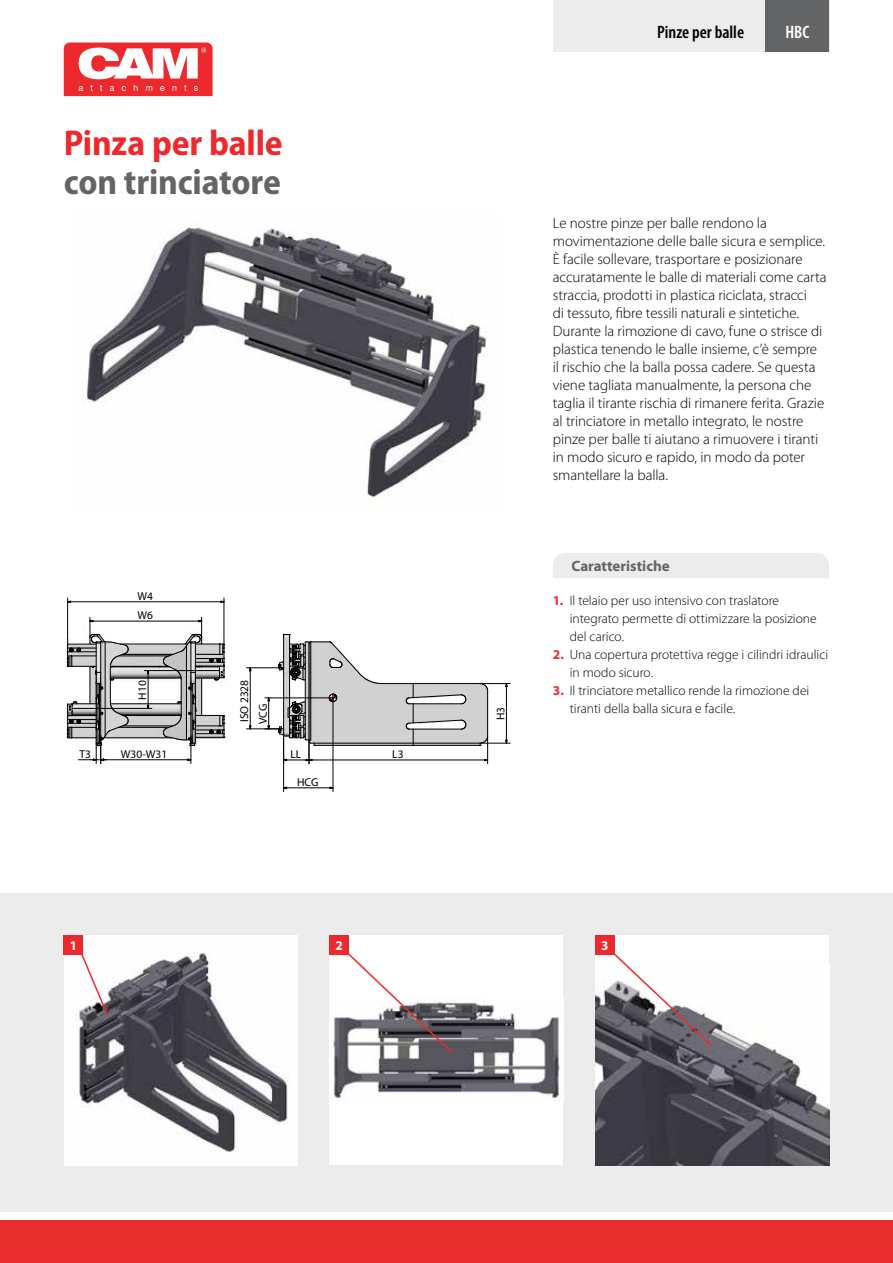
<style>
.page{position:relative;width:893px;height:1263px;background:#fff}
.page>*{position:absolute;margin:0;border:0;box-sizing:border-box;transform-origin:0 0}
.t1{font:700 semi-condensed 36px "Myriad Pro";letter-spacing:-.005em;color:#636466}
.t2{font:700 semi-condensed 36px "Myriad Pro";letter-spacing:-.005em;color:#ee292d}
.t3{font:600 condensed 18px "Myriad Pro";color:#000}
.t4{font:600 condensed 18px "Myriad Pro";color:#fff}
.t5{font:300 15px/18px "Myriad Pro";letter-spacing:-.005em;color:#000}
.t6{font:700 15px "Myriad Pro";color:#636466}
.t7{font:300 13.5px/18px "Myriad Pro";color:#000}
.t8{font:700 13.2px "Myriad Pro";color:#fff}
.t9{font:11.4px/19.2px "Myriad Pro";color:#000}
.s1{font-weight:700;color:#ee292d}
</style>
<div class="page">
<div style="left:0;top:893px;width:893px;height:319px;background:#ececed"></div>
<img style="left:64px;top:935px;width:233px;height:230px">
<div style="left:330px;top:935px;width:233px;height:230px;background:#fff"></div>
<img style="left:333px;top:1002px;width:230px;height:99px">
<div style="left:595px;top:935px;width:234px;height:230px;background:#fff"></div>
<img style="left:595px;top:987px;width:234px;height:178px">
<hr style="left:71px;top:601px;width:150px;height:1px;background:#000">
<hr style="left:67px;top:598px;width:1px;height:48px;background:#000">
<hr style="left:224px;top:598px;width:1px;height:48px;background:#000">
<hr style="left:506px;top:686px;width:1px;height:54px;background:#000">
<hr style="left:480px;top:683px;width:30px;height:1px;background:#000">
<hr style="left:480px;top:743px;width:30px;height:1px;background:#000">
<hr style="left:287px;top:787px;width:43px;height:1px;background:#000">
<hr style="left:283px;top:733px;width:1px;height:58px;background:#000">
<hr style="left:333px;top:701px;width:1px;height:90px;background:#000">
<svg style="left:265px;top:634px;width:226px;height:130px"></svg>
<hr style="left:265px;top:698px;width:65px;height:1px;background:#000">
<hr style="left:250px;top:671px;width:1px;height:55px;background:#000">
<hr style="left:246px;top:729px;width:36px;height:1px;background:#000">
<hr style="left:246px;top:667px;width:36px;height:1px;background:#000">
<svg style="left:64px;top:617px;width:162px;height:146px"></svg>
<hr style="left:148px;top:673px;width:1px;height:32px;background:#000">
<hr style="left:72px;top:708px;width:80px;height:1px;background:#000">
<hr style="left:144px;top:670px;width:76px;height:1px;background:#000">
<img style="left:87px;top:225px;width:400px;height:272px">
<div style="left:553px;top:0;width:276px;height:51px;background:#ececed"></div>
<div style="left:765px;top:0;width:64px;height:51px;background:#636466"></div>
<div style="left:553px;top:553px;width:276px;height:25px;background:#ececed"></div>
<svg style="left:64px;top:43px;width:149px;height:53px"></svg>
<div style="left:0;top:1220px;width:893px;height:43px;background:#e92d2f"></div>
<div style="left:64px;top:935px;width:19px;height:20px;background:#ee292d"></div>
<div style="left:330px;top:935px;width:19px;height:20px;background:#ee292d"></div>
<div style="left:595px;top:935px;width:19px;height:20px;background:#ee292d"></div>
<svg style="left:79px;top:949px;width:30px;height:68px;background:#e2d6d7"></svg>
<svg style="left:344px;top:953px;width:110px;height:101px"></svg>
<svg style="left:609px;top:949px;width:105px;height:99px"></svg>
<h1 class="t2" style="left:64px;top:122px;width:220px">Pinza per balle</h1>
<h1 class="t1" style="left:64px;top:161px;width:219px">con trinciatore</h1>
<p class="t9" style="left:138px;top:587px;width:17px">W4<br>W6</p>
<p class="t9" style="left:133px;top:700px;width:21px;rotate:-90deg">H10</p>
<p class="t9" style="left:235px;top:722px;width:44px;rotate:-90deg">ISO 2328</p>
<p class="t9" style="left:254px;top:724px;width:22px;rotate:-90deg">VCG</p>
<p class="t9" style="left:79px;top:744px;width:13px">T3</p>
<p class="t9" style="left:121px;top:744px;width:48px">W30-W31</p>
<p class="t9" style="left:291px;top:745px;width:12px">LL</p>
<p class="t9" style="left:392px;top:745px;width:13px">L3</p>
<p class="t9" style="left:297px;top:773px;width:23px">HCG</p>
<p class="t3" style="left:657px;top:22px;width:88px">Pinze per balle</p>
<p class="t4" style="left:785px;top:22px;width:25px">HBC</p>
<p class="t9" style="left:491px;top:720px;width:15px;rotate:-90deg">H3</p>
<p class="t5" style="left:553px;top:214px;width:275px">Le nostre pinze per balle rendono la movimentazione delle balle sicura e semplice.<br>È facile sollevare, trasportare e posizionare accuratamente le balle di materiali come carta straccia, prodotti in plastica riciclata, stracci<br>di tessuto, fibre tessili naturali e sintetiche.<br>Durante la rimozione di cavo, fune o strisce di plastica tenendo le balle insieme, c’è sempre il rischio che la balla possa cadere. Se questa viene tagliata manualmente, la persona che taglia il tirante rischia di rimanere ferita. Grazie al trinciatore in metallo integrato, le nostre pinze per balle ti aiutano a rimuovere i tiranti in modo sicuro e rapido, in modo da poter smantellare la balla.</p>
<p class="t6" style="left:572px;top:557px;width:100px">Caratteristiche</p>
<p class="t7" style="left:570px;top:592px;width:249px;text-indent:-17px"><span class="s1">1.</span> Il telaio per uso intensivo con traslatore integrato permette di ottimizzare la posizione del carico.</p>
<p class="t7" style="left:570px;top:646px;width:260px;text-indent:-17px"><span class="s1">2.</span> Una copertura protettiva regge i cilindri idraulici in modo sicuro.</p>
<p class="t7" style="left:570px;top:682px;width:241px;text-indent:-17px"><span class="s1">3.</span> Il trinciatore metallico rende la rimozione dei tiranti della balla sicura e facile.</p>
<p class="t8" style="left:70px;top:938px;width:9px">1</p>
<p class="t8" style="left:335px;top:938px;width:9px">2</p>
<p class="t8" style="left:601px;top:938px;width:9px">3</p>
</div>
